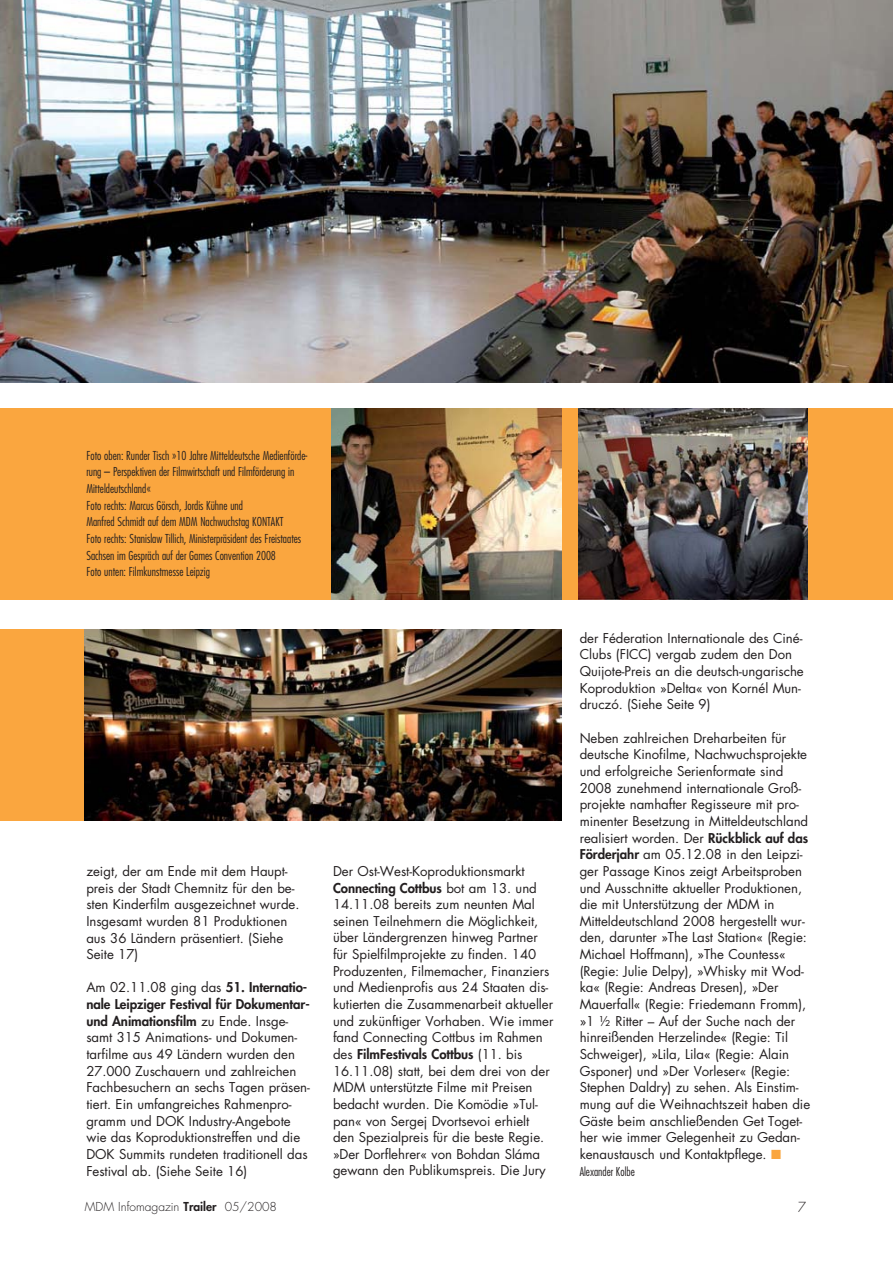
<style>
.page{position:relative;width:893px;height:1263px;background:#fff}
.page>*{position:absolute;margin:0;border:0;box-sizing:border-box;transform-origin:0 0}
.t1{font:300 13.5px "Futura";color:#231f20}
.t2{font:13.2px/16.6px "Futura LT";letter-spacing:-.005em;color:#231f20}
.t3{font:800 13.2px/16.6px "Futura";letter-spacing:-.005em;color:#231f20}
.t4{font:300 condensed 12px/16.6px "Futura";color:#231f20}
.t5{font:300 12px "Futura";color:#231f20}
.s1{font-family:"Futura";font-weight:800}
.s2{font-family:"Futura LT";font-weight:400}
.s3{color:#faa63f}
.s4{font-weight:800}
</style>
<div class="page">
<div style="left:0;top:629px;width:561px;height:192px;background:#faa63f"></div>
<img style="left:0;top:0;width:892px;height:383px">
<img style="left:85px;top:629px;width:476px;height:192px">
<div style="left:0;top:408px;width:892px;height:192px;background:#faa63f"></div>
<img style="left:331px;top:408px;width:230px;height:192px">
<img style="left:578px;top:408px;width:230px;height:191px">
<p class="t4" style="left:86px;top:448px;width:222px">Foto oben: Runder Tisch »10 Jahre Mitteldeutsche Medienförde&shy;rung – Perspektiven der Filmwirtschaft und Filmförderung in Mitteldeutschland«<br>Foto rechts: Marcus Görsch, Jordis Kühne und<br>Manfred Schmidt auf dem MDM Nachwuchstag KONTAKT<br>Foto rechts: Stanislaw Tillich, Ministerpräsident des Freistaates Sachsen im Gespräch auf der Games Convention 2008<br>Foto unten: Filmkunstmesse Leipzig</p>
<p class="t2" style="left:86px;top:864px;width:215px">zeigt, der am Ende mit dem Haupt&shy;preis der Stadt Chemnitz für den be&shy;sten Kinderfilm ausgezeichnet wurde.<br>Insgesamt wurden 81 Produktionen aus 36 Ländern präsentiert. (Siehe<br>Seite 17)</p>
<p class="t2" style="left:86px;top:980px;width:222px">Am 02.11.08 ging das <span class="s1">51. Internatio-</span></p>
<p class="t3" style="left:86px;top:997px;width:225px">nale Leipziger Festival für Dokumentar&shy;und Animationsfilm <span class="s2">zu Ende. Insge-</span></p>
<p class="t2" style="left:86px;top:1030px;width:225px">samt 315 Animations- und Dokumen&shy;tarfilme aus 49 Ländern wurden den 27.000 Zuschauern und zahlreichen Fachbesuchern an sechs Tagen präsen&shy;tiert. Ein umfangreiches Rahmenpro&shy;gramm und DOK Industry-Angebote wie das Koproduktionstreffen und die DOK Summits rundeten traditionell das Festival ab. (Siehe Seite 16)</p>
<p class="t2" style="left:333px;top:864px;width:193px">Der Ost-West-Koproduktionsmarkt</p>
<p class="t3" style="left:333px;top:880px;width:205px">Connecting Cottbus <span class="s2">bot am 13. und</span></p>
<p class="t2" style="left:333px;top:897px;width:222px">14.11.08 bereits zum neunten Mal seinen Teilnehmern die Möglichkeit, über Ländergrenzen hinweg Partner für Spielfilmprojekte zu finden. 140<br>Produzenten, Filmemacher, Finanziers und Medienprofis aus 24 Staaten dis&shy;kutierten die Zusammenarbeit aktueller und zukünftiger Vorhaben. Wie immer fand Connecting Cottbus im Rahmen</p>
<p class="t3" style="left:333px;top:1047px;width:191px"><span class="s2">des</span> FilmFestivals Cottbus <span class="s2">(11. bis</span></p>
<p class="t2" style="left:333px;top:1064px;width:218px">16.11.08) statt, bei dem drei von der MDM unterstützte Filme mit Preisen bedacht wurden. Die Komödie »Tul&shy;pan« von Sergej Dvortsevoi erhielt den Spezialpreis für die beste Regie. »Der Dorflehrer« von Bohdan Sláma gewann den Publikumspreis. Die Jury</p>
<p class="t2" style="left:580px;top:631px;width:226px">der Féderation Internationale des Ciné-Clubs (FICC) vergab zudem den Don Quijote-Preis an die deutsch-ungarische Koproduktion »Delta« von Kornél Mun&shy;druczó. (Siehe Seite 9)</p>
<p class="t2" style="left:580px;top:731px;width:232px">Neben zahlreichen Dreharbeiten für deutsche Kinofilme, Nachwuchsprojekte und erfolgreiche Serienformate sind 2008 zunehmend internationale Groß&shy;projekte namhafter Regisseure mit pro&shy;minenter Besetzung in Mitteldeutschland realisiert worden. Der <span class="s1">Rückblick auf das Förderjahr</span> am 05.12.08 in den Leipzi&shy;ger Passage Kinos zeigt Arbeitsproben und Ausschnitte aktueller Produktionen, die mit Unterstützung der MDM in Mitteldeutschland 2008 hergestellt wur&shy;den, darunter »The Last Station« (Regie:<br>Michael Hoffmann), »The Countess« (Regie: Julie Delpy), »Whisky mit Wod&shy;ka« (Regie: Andreas Dresen), »Der Mauerfall« (Regie: Friedemann Fromm), »1 ½ Ritter – Auf der Suche nach der hinreißenden Herzelinde« (Regie: Til Schweiger), »Lila, Lila« (Regie: Alain Gsponer) und »Der Vorleser« (Regie:<br>Stephen Daldry) zu sehen. Als Einstim&shy;mung auf die Weihnachtszeit haben die Gäste beim anschließenden Get Toget&shy;her wie immer Gelegenheit zu Gedan&shy;kenaustausch und Kontaktpflege. <span class="s3">■</span></p>
<p class="t4" style="left:580px;top:1164px;width:57px">Alexander Kolbe</p>
<p class="t5" style="left:85px;top:1201px;width:194px">MDM Infomagazin <span class="s4">Trailer</span> 05/2008</p>
<p class="t1" style="left:798px;top:1201px;width:10px">7</p>
</div>
